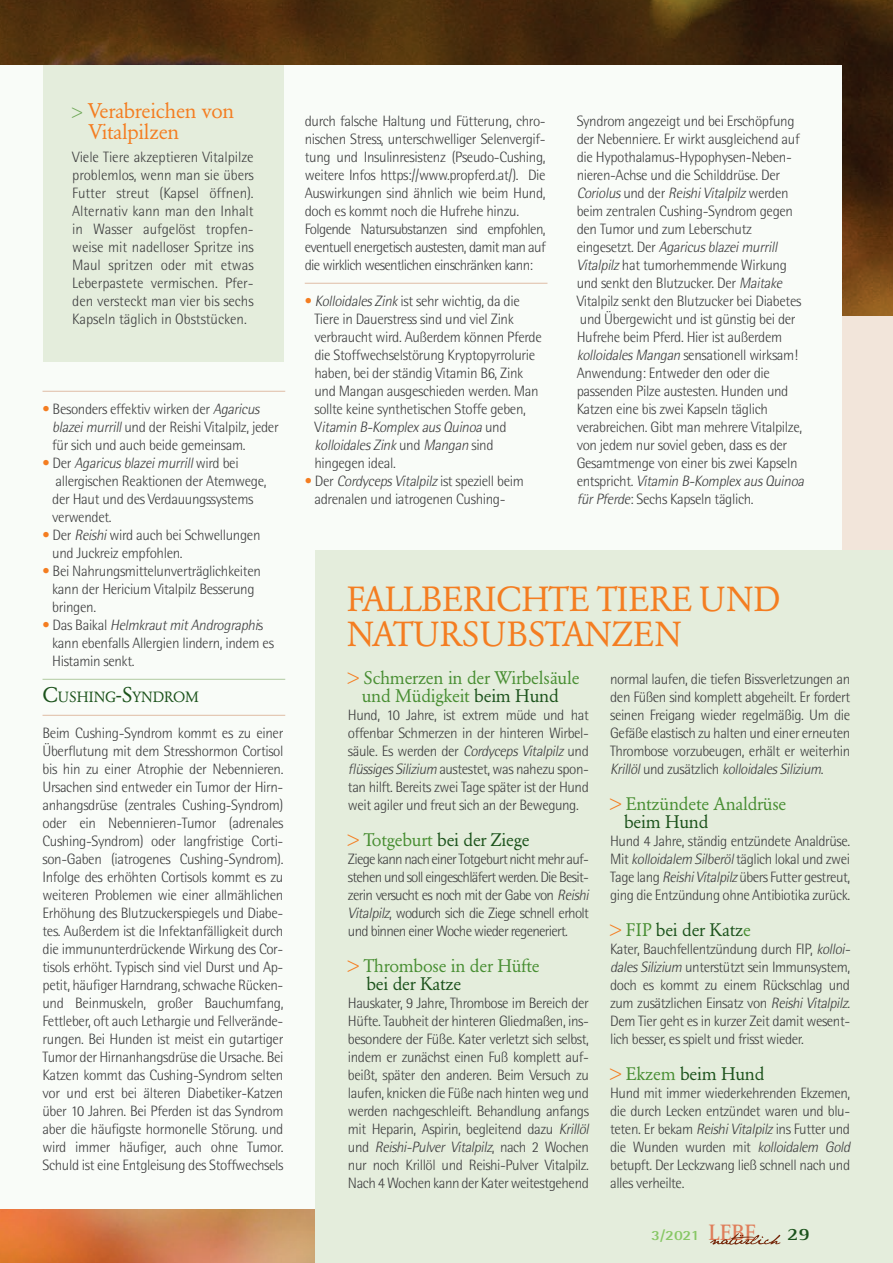
<style>
.page{position:relative;width:893px;height:1263px;background:#fff}
.page>*{position:absolute;margin:0;border:0;box-sizing:border-box;transform-origin:0 0}
.t1{font:34.5px/34.5px "Garamond BQ";letter-spacing:-.015em;color:#f47d21}
.t2{font:21px/21px "Garamond BQ";letter-spacing:-.015em;color:#f47d21}
.t3{font:18px/18px "Garamond BQ";letter-spacing:-.015em;color:#488e32}
.t4{font:18px "Garamond BQ";letter-spacing:-.015em;color:#1b521b}
.t5{font:700 17.85px "Rotis Serif";color:#1b521b;scale:1.18 1}
.t6{font:300 15px/18px "AT Rotis Semi Sans";letter-spacing:-.025em;color:#3e3e3f}
.t7{font:300 15px/18px "AT Rotis Semi Sans";letter-spacing:-.05em;color:#3e3e3f}
.t8{font:14.7px "Garamond BQ";letter-spacing:-.01em;color:#1b521b}
.t9{font:700 14.1px "AT Rotis Semi Sans";color:#87c765;scale:1.18 1}
.s1{font-size:15px;color:#70a959}
.s2{color:#f47d21}
.s3{font-style:italic}
.s4{font-size:21px}
.s5{font-size:16.5px;color:#f47d21}
.s6{color:#1b521b}
.s7{color:#488e32}
.s8{font-family:"Rotis Serif";font-size:23.1px;color:#df7e5b}
</style>
<div class="page">
<img style="left:0;top:0;width:893px;height:1263px">
<div style="left:305px;top:316px;width:588px;height:732px;background:#f2e5da"></div>
<div style="left:0;top:65px;width:842px;height:1143px;background:#f9fcf8"></div>
<hr style="left:43px;top:391px;width:242px;height:1px;background:#dfbca5">
<hr style="left:43px;top:679px;width:242px;height:1px;background:#b0caa0">
<hr style="left:43px;top:715px;width:242px;height:1px;background:#dfbca5">
<hr style="left:305px;top:283px;width:242px;height:1px;background:#dfbca5">
<div style="left:315px;top:550px;width:578px;height:713px;background:#e4eddc"></div>
<svg style="left:710px;top:1233px;width:70px;height:12px"></svg>
<div style="left:43px;top:65px;width:240px;height:297px;background:#e4eddc"></div>
<h2 class="t2" style="left:88px;top:102px;width:147px;text-indent:-16px"><span class="s1">&gt;</span> Verabreichen von<br>Vitalpilzen</h2>
<p class="t6" style="left:72px;top:149px;width:183px;text-align:justify">Viele Tiere akzeptieren Vitalpilze problemlos, wenn man sie übers Futter streut (Kapsel öffnen).<br>Alternativ kann man den Inhalt in Wasser aufgelöst tropfen&shy;weise mit nadelloser Spritze ins Maul spritzen oder mit etwas Leberpastete vermischen. Pfer&shy;den versteckt man vier bis sechs Kapseln täglich in Obststücken.</p>
<p class="t6" style="left:52px;top:401px;width:228px;text-indent:-10px"><span class="s2">•</span> Besonders effektiv wirken der <span class="s3">Agaricus blazeimurrill</span>und der Reishi Vitalpilz, jeder für sich und auch beide gemeinsam.</p>
<p class="t6" style="left:52px;top:455px;width:216px;text-indent:-10px"><span class="s2">•</span> D e r <span class="s3">Agaricusblazeimurrill</span>w i rd b e i allergischen Reaktionen der Atemwege, der Haut und des Verdauungssystems verwendet.</p>
<p class="t6" style="left:52px;top:527px;width:210px;text-indent:-10px"><span class="s2">•</span> Der <span class="s3">Reishi</span>wird auch bei Schwellungen und Juckreiz empfohlen.</p>
<p class="t6" style="left:52px;top:563px;width:210px;text-indent:-10px"><span class="s2">•</span> Bei Nahrungsmittelunverträglichkeiten kann der Hericium Vitalpilz Besserung bringen.</p>
<p class="t6" style="left:52px;top:617px;width:223px;text-indent:-10px"><span class="s2">•</span> D a s B a i ka l <span class="s3">HelmkrautmitAndrographi</span>s kann ebenfalls Allergien lindern, indem es<br>Histamin senkt.</p>
<p class="t8" style="left:43px;top:688px;width:158px"><span class="s4">C</span>USHING<span class="s4">-S</span>YNDROM</p>
<p class="t6" style="left:43px;top:725px;width:242px;text-align:justify">Beim Cushing-Syndrom kommt es zu einer Überflutung mit dem Stresshormon Cortisol bis hin zu einer Atrophie der Nebennieren.<br>Ursachen sind entweder ein Tumor der Hirn&shy;anhangsdrüse (zentrales Cushing-Syndrom) oder ein Nebennieren-Tumor (adrenales Cushing-Syndrom) oder langfristige Corti&shy;son-Gaben (iatrogenes Cushing-Syndrom).<br>Infolge des erhöhten Cortisols kommt es zu weiteren Problemen wie einer allmählichen Erhöhung des Blutzuckerspiegels und Diabe&shy;tes. Außerdem ist die Infektanfälligkeit durch die immununterdrückende Wirkung des Cor&shy;tisols erhöht. Typisch sind viel Durst und Ap&shy;petit, häufiger Harndrang, schwache Rücken&shy;und Beinmuskeln, großer Bauchumfang, Fettleber, oft auch Lethargie und Fellverände&shy;rungen. Bei Hunden ist meist ein gutartiger Tumor der Hirnanhangsdrüse die Ursache. Bei Katzen kommt das Cushing-Syndrom selten vor und erst bei älteren Diabetiker-Katzen über 10 Jahren. Bei Pferden ist das Syndrom aber die häufigste hormonelle Störung. und wird immer häufiger, auch ohne Tumor.<br>Schuld ist eine Entgleisung des Stoffwechsels</p>
<p class="t6" style="left:305px;top:113px;width:242px">durch falsche Haltung und Fütterung, chro&shy;nischen Stress, unterschwelliger Selenvergif&shy;tung und Insulinresistenz (Pseudo-Cushing, weitere Infos https://www.propferd.at/). Die Auswirkungen sind ähnlich wie beim Hund, doch es kommt noch die Hufrehe hinzu.<br>Folgende Natursubstanzen sind empfohlen, eventuell energetisch austesten, damit man auf die wirklich wesentlichen einschränken kann:</p>
<p class="t6" style="left:314px;top:293px;width:229px;text-indent:-10px"><span class="s2">•</span> <span class="s3">KolloidalesZink</span> ist sehr wichtig, da die Tiere in Dauerstress sind und viel Zink verbraucht wird. Außerdem können Pferde die Stoffwechselstörung Kryptopyrrolurie haben, bei der ständig Vitamin B6, Zink und Mangan ausgeschieden werden. Man sollte keine synthetischen Stoffe geben, V<span class="s3">itamin B-Komplex ausQuinoa</span> u n d <span class="s3">kolloidalesZink</span> u n d <span class="s3">Mangan</span> s i n d hingegen ideal.</p>
<p class="t6" style="left:305px;top:473px;width:221px;text-align:center"><span class="s2">•</span> Der <span class="s3">CordycepsVitalpilz</span>ist speziell beim adrenalen und iatrogenen Cushing-</p>
<p class="t6" style="left:577px;top:113px;width:232px">Syndrom angezeigt und bei Erschöpfung der Nebenniere. Er wirkt ausgleichend auf die Hypothalamus-Hypophysen-Neben&shy;nieren-Achse und die Schilddrüse. Der <span class="s3">Coriolus</span>u n d d e r <span class="s3">ReishiVitalpilz</span>w e rd e n beim zentralen Cushing-Syndrom gegen den Tumor und zum Leberschutz<br>e i n g ese tzt. D e r <span class="s3">Agaricusblazeimurrill Vitalpilz</span>hat tumorhemmende Wirkung und senkt den Blutzucker. Der <span class="s3">Maitake </span>Vitalpilz senkt den Blutzucker bei Diabetes und Übergewicht und ist günstig bei der Hufrehe beim Pferd. Hier ist außerdem <span class="s3">kolloidalesMangan</span> sensationell wirksam!<br>Anwendung: Entweder den oder die passenden Pilze austesten. Hunden und Katzen eine bis zwei Kapseln täglich verabreichen. Gibt man mehrere Vitalpilze, von jedem nur soviel geben, dass es der Gesamtmenge von einer bis zwei Kapseln e n ts p r i c h t. <span class="s3">Vitamin B-Komplex ausQuinoa fürPferde</span>: Sechs Kapseln täglich.</p>
<h1 class="t1" style="left:347px;top:585px;width:435px">FALLBERICHTE TIERE UND<br>NATURSUBSTANZEN</h1>
<p class="t3" style="left:348px;top:670px;width:233px;text-align:center"><span class="s5">&gt;</span> Schmerzen in der Wirbelsäule und Müdigkeit <span class="s6">beim Hund</span></p>
<p class="t6" style="left:348px;top:707px;width:242px;text-align:justify">Hund, 10 Jahre, ist extrem müde und hat offenbar Schmerzen in der hinteren Wirbel&shy;säule. Es werden der <span class="s3">Cordyceps Vitalpilz</span> und <span class="s3">flüssigesSilizium</span> austestet, was nahezu spon&shy;tan hilft. Bereits zwei Tage später ist der Hund weit agiler und freut sich an der Bewegung.</p>
<p class="t4" style="left:348px;top:832px;width:183px"><span class="s5">&gt;</span> <span class="s7">Totgeburt</span> bei der Ziege</p>
<p class="t7" style="left:348px;top:851px;width:245px">Ziege kann nach einer Totgeburt nicht mehr auf&shy;stehen und soll eingeschläfert werden. Die Besit&shy;zerin versucht es noch mit der Gabe von <span class="s3">Reishi Vitalpilz</span>, wodurch sich die Ziege schnell erholt und binnen einer Woche wieder regeneriert.</p>
<p class="t3" style="left:366px;top:958px;width:175px;text-indent:-18px"><span class="s5">&gt;</span> Thrombose in der Hüfte <span class="s6">bei der Katze</span></p>
<p class="t6" style="left:348px;top:995px;width:245px">Hauskater, 9 Jahre, Thrombose im Bereich der Hüfte. Taubheit der hinteren Gliedmaßen, ins&shy;besondere der Füße. Kater verletzt sich selbst, indem er zunächst einen Fuß komplett auf&shy;beißt, später den anderen. Beim Versuch zu laufen, knicken die Füße nach hinten weg und werden nachgeschleift. Behandlung anfangs mit Heparin, Aspirin, begleitend dazu <span class="s3">Krillöl </span>u n d <span class="s3">Reishi-Pulver Vitalpilz</span>, n a c h 2 Wo c h e n nur noch Krillöl und Reishi-Pulver Vitalpilz.<br>Nach 4 Wochen kann der Kater weitestgehend</p>
<p class="t6" style="left:610px;top:671px;width:242px;text-align:justify">normal laufen, die tiefen Bissverletzungen an den Füßen sind komplett abgeheilt. Er fordert seinen Freigang wieder regelmäßig. Um die Gefäße elastisch zu halten und einer erneuten Thrombose vorzubeugen, erhält er weiterhin <span class="s3">Krillöl</span>u n d z u sä tz l i c h <span class="s3">kolloidalesSilizium</span>.</p>
<p class="t3" style="left:624px;top:796px;width:164px;text-indent:-14px"><span class="s5">&gt;</span> Entzündete Analdrüse <span class="s6">beim Hund</span></p>
<p class="t6" style="left:610px;top:833px;width:242px;text-align:justify">Hund 4 Jahre, ständig entzündete Analdrüse.<br>Mit <span class="s3">kolloidalem Silberöl</span>täglich lokal und zwei Tage lang <span class="s3">ReishiVitalpilz</span>übers Futter gestreut, ging die Entzündung ohne Antibiotika zurück.</p>
<p class="t4" style="left:610px;top:922px;width:142px"><span class="s5">&gt;</span> <span class="s7">FIP</span> bei der Katz<span class="s7">e</span></p>
<p class="t6" style="left:610px;top:941px;width:244px">Kater, Bauchfellentzündung durch FIP, <span class="s3">kolloi&shy;dalesSilizium</span> unterstützt sein Immunsystem, doch es kommt zu einem Rückschlag und zum zusätzlichen Einsatz von <span class="s3">Reishi Vitalpilz</span>.<br>Dem Tier geht es in kurzer Zeit damit wesent&shy;lich besser, es spielt und frisst wieder.</p>
<p class="t4" style="left:610px;top:1066px;width:156px"><span class="s5">&gt;</span> <span class="s7">Ekzem</span> beim Hund</p>
<p class="t6" style="left:610px;top:1085px;width:244px">Hund mit immer wiederkehrenden Ekzemen, die durch Lecken entzündet waren und blu&shy;teten. Er bekam <span class="s3">ReishiVitalpilz</span>ins Futter und die Wunden wurden mit <span class="s3">kolloidalem Gold </span>betupft. Der Leckzwang ließ schnell nach und alles verheilte.</p>
<p class="t9" style="left:651px;top:1230px;width:91px">3/2021 <span class="s8">LEBE</span></p>
<p class="t5" style="left:787px;top:1224px;width:21px">29</p>
</div>
